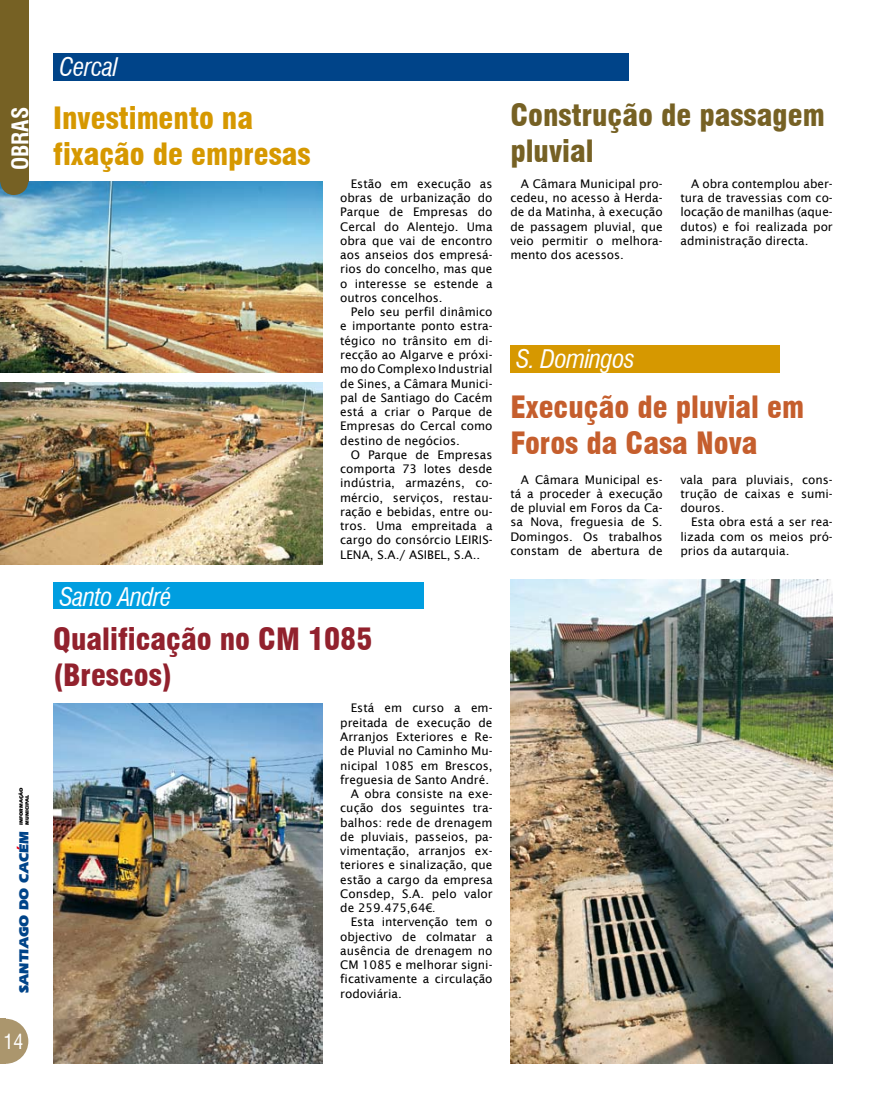
<style>
.page{position:relative;width:886px;height:1117px;background:#fff}
.page>*{position:absolute;margin:0;border:0;box-sizing:border-box;transform-origin:0 0}
.t1{font:900 condensed 30px/36px "Swiss 721 BT";color:#c55e2d}
.t2{font:900 condensed 30px/36px "Swiss 721 BT";color:#d69800}
.t3{font:900 condensed 30px/36px "Swiss 721 BT";color:#92212d}
.t4{font:900 condensed 30px/36px "Swiss 721 BT";color:#766124}
.t5{font:italic condensed 25px "Swiss 721 BT";letter-spacing:-.02em;color:#fff}
.t6{font:700 condensed 22.5px "Swiss 721 BT";color:#fff}
.t7{font:condensed 20px "Swiss 721 BT";color:#fff}
.t8{font:900 13.75px "Eras IT Cby BT";color:#004489}
.t9{font:11.88px/14.2px "Lucida Sans";color:#000;text-align:justify}
.t10{font:900 5px/6px "Eras IT Cby BT";color:#000}
.s1{font-family:"Arial"}
</style>
<div class="page">
<svg style="left:5px;top:1018px;width:23px;height:45px"></svg>
<div style="left:0;top:1018px;width:5px;height:45px;background:#ab966d"></div>
<img style="left:0;top:181px;width:322px;height:191px">
<div style="left:0;top:0;width:29px;height:182px;background:#766124"></div>
<svg style="left:0;top:182px;width:28px;height:13px"></svg>
<div style="left:53px;top:53px;width:575px;height:28px;background:#004489"></div>
<div style="left:510px;top:345px;width:270px;height:28px;background:#d69800"></div>
<div style="left:53px;top:582px;width:371px;height:26px;background:#009ee0"></div>
<img style="left:0;top:382px;width:322px;height:182px">
<img style="left:53px;top:703px;width:269px;height:360px">
<img style="left:510px;top:579px;width:323px;height:484px">
<h3 class="t6" style="left:7px;top:170px;width:65px;rotate:-90deg">OBRAS</h3>
<p class="t10" style="left:18px;top:824px;width:39px;rotate:-90deg">INFORMAÇÃO<br>MUNICIPAL</p>
<p class="t8" style="left:15px;top:992px;width:163px;rotate:-90deg">SANTIAGO DO CACEM</p>
<h3 class="t7" style="left:4px;top:1029px;width:21px">14</h3>
<h2 class="t5" style="left:59px;top:52px;width:60px">Cercal</h2>
<h1 class="t2" style="left:53px;top:100px;width:259px">Investimento na fixação de empresas</h1>
<h2 class="t5" style="left:60px;top:581px;width:114px">Santo André</h2>
<p class="t9" style="left:340px;top:176px;width:154px;text-indent:11px">Estão em execução as obras de urbanização do Parque de Empresas do Cercal do Alentejo. Uma obra que vai de encontro aos anseios dos empresá&shy;rios do concelho, mas que o interesse se estende a outros concelhos.</p>
<p class="t9" style="left:340px;top:305px;width:154px;text-indent:11px">Pelo seu perfil dinâmico e importante ponto estra&shy;tégico no trânsito em di&shy;recção ao Algarve e próxi&shy;mo do Complexo Industrial de Sines, a Câmara Munici&shy;pal de Santiago do Cacém está a criar o Parque de Empresas do Cercal como destino de negócios.</p>
<p class="t9" style="left:340px;top:447px;width:154px;text-indent:11px">O Parque de Empresas comporta 73 lotes desde indústria, armazéns, co&shy;mércio, serviços, restau&shy;ração e bebidas, entre ou&shy;tros. Uma empreitada a cargo do consórcio LEIRIS-LENA, S.A./ ASIBEL, S.A..</p>
<h1 class="t3" style="left:53px;top:620px;width:321px">Qualificação no CM 1085 (Brescos)</h1>
<p class="t9" style="left:351px;top:701px;width:143px">Está em curso a em-</p>
<p class="t9" style="left:340px;top:715px;width:154px">preitada de execução de</p>
<p class="t9" style="left:340px;top:729px;width:154px">Arranjos Exteriores e Re-</p>
<p class="t9" style="left:340px;top:743px;width:154px">de Pluvial no Caminho Mu-</p>
<p class="t9" style="left:340px;top:758px;width:154px">nicipal 1085 em Brescos,</p>
<p class="t9" style="left:340px;top:772px;width:150px">freguesia de Santo André.</p>
<p class="t9" style="left:351px;top:786px;width:143px">A obra consiste na exe-</p>
<p class="t9" style="left:340px;top:800px;width:154px">cução dos seguintes tra-</p>
<p class="t9" style="left:340px;top:815px;width:154px">balhos: rede de drenagem</p>
<p class="t9" style="left:340px;top:829px;width:154px">de pluviais, passeios, pa-</p>
<p class="t9" style="left:340px;top:843px;width:154px">vimentação, arranjos ex-</p>
<p class="t9" style="left:340px;top:857px;width:154px">teriores e sinalização, que</p>
<p class="t9" style="left:340px;top:872px;width:154px">estão a cargo da empresa</p>
<p class="t9" style="left:340px;top:886px;width:154px">Consdep, S.A. pelo valor</p>
<p class="t9" style="left:340px;top:900px;width:97px">de 259.475,64<span class="s1">€.</span></p>
<p class="t9" style="left:351px;top:914px;width:143px">Esta intervenção tem o</p>
<p class="t9" style="left:340px;top:929px;width:154px">objectivo de colmatar a</p>
<p class="t9" style="left:340px;top:943px;width:154px">ausência de drenagem no</p>
<p class="t9" style="left:340px;top:957px;width:154px">CM 1085 e melhorar signi-</p>
<p class="t9" style="left:340px;top:971px;width:154px">ficativamente a circulação</p>
<p class="t9" style="left:340px;top:986px;width:63px">rodoviária.</p>
<h1 class="t4" style="left:510px;top:97px;width:316px">Construção de passagem pluvial</h1>
<p class="t9" style="left:510px;top:176px;width:154px;text-indent:11px">A Câmara Municipal pro&shy;cedeu, no acesso à Herda&shy;de da Matinha, à execução de passagem pluvial, que veio permitir o melhora&shy;mento dos acessos.</p>
<p class="t9" style="left:680px;top:176px;width:154px;text-indent:11px">A obra contemplou aber&shy;tura de travessias com co&shy;locação de manilhas (aque&shy;dutos) e foi realizada por administração directa.</p>
<h2 class="t5" style="left:516px;top:344px;width:120px">S. Domingos</h2>
<h1 class="t1" style="left:510px;top:389px;width:295px">Execução de pluvial em<br>Foros da Casa Nova</h1>
<p class="t9" style="left:510px;top:472px;width:154px;text-indent:11px">A Câmara Municipal es&shy;tá a proceder à execução de pluvial em Foros da Ca&shy;sa Nova, freguesia de S.<br>Domingos. Os trabalhos constam de abertura de</p>
<p class="t9" style="left:680px;top:472px;width:154px">vala para pluviais, cons&shy;trução de caixas e sumi&shy;douros.</p>
<p class="t9" style="left:680px;top:515px;width:154px;text-indent:11px">Esta obra está a ser rea&shy;lizada com os meios pró&shy;prios da autarquia.</p>
</div>
